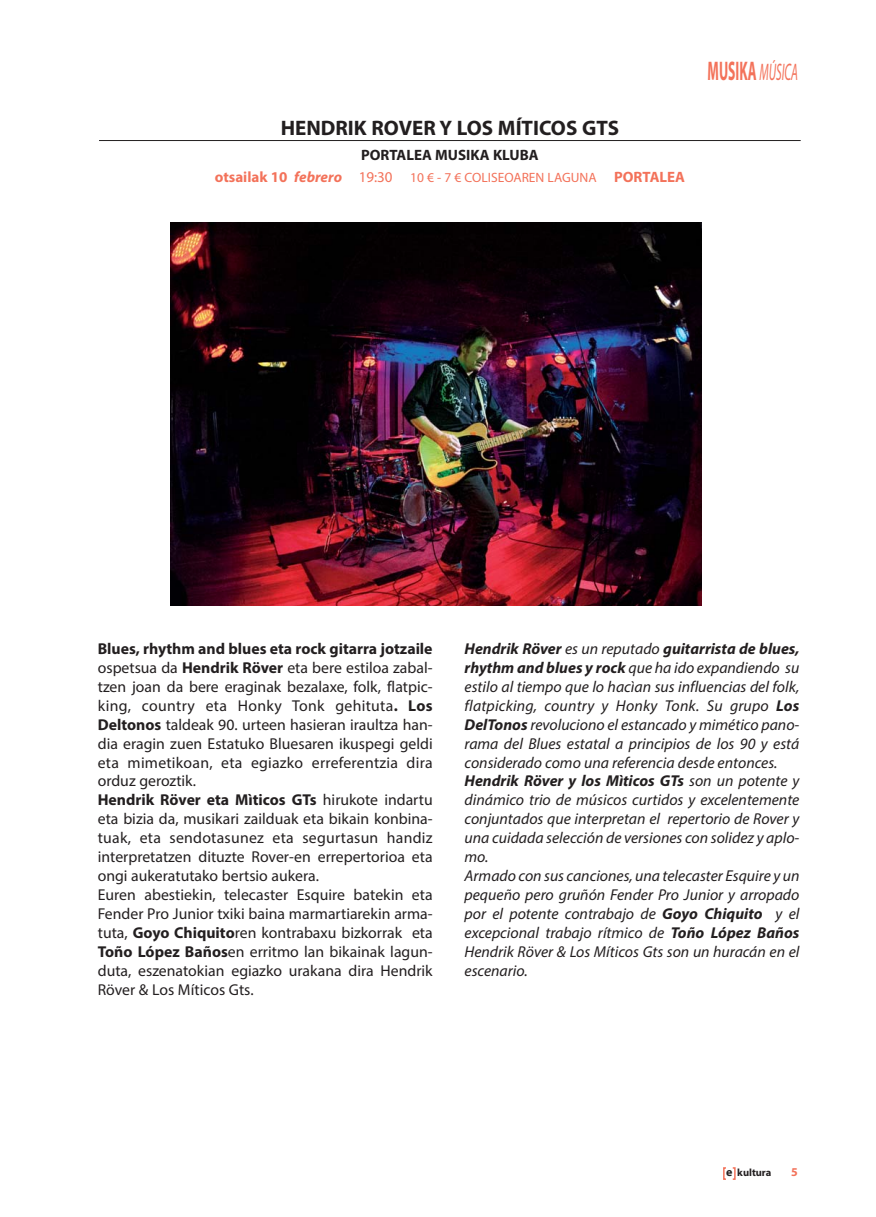
<style>
.page{position:relative;width:876px;height:1217px;background:#fff}
.page>*{position:absolute;margin:0;border:0;box-sizing:border-box;transform-origin:0 0}
.t1{font:700 27px "Myriad Pro";color:#f3725a;scale:.5 1}
.t2{font:700 21px "Myriad Pro";color:#231f20}
.t3{font:15.75px/18.9px "Myriad Pro";color:#231f20}
.t4{font:italic 15.75px/18.9px "Myriad Pro";color:#231f20}
.t5{font:700 15px "Myriad Pro";color:#231f20}
.t6{font:13.5px "Myriad Pro";color:#f3725a}
.t7{font:700 12px "Myriad Pro";color:#f3725a}
.t8{font:700 10.5px "Myriad Pro";color:#231f20}
.s1{font-weight:700;font-size:15px}
.s2{font-weight:700;font-style:italic;font-size:15px}
.s3{font-size:15px}
.s4{font-weight:400;font-style:italic;font-size:24px}
.s5{font-weight:700}
.s6{font-size:12px}
</style>
<div class="page">
<div style="left:723px;top:1166px;width:4px;height:13px;border:2px solid #f3725a"></div>
<div style="left:732px;top:1166px;width:4px;height:13px;border:2px solid #f3725a"></div>
<hr style="left:99px;top:140px;width:702px;height:1px;background:#231f20">
<img style="left:170px;top:222px;width:531px;height:383px">
<h2 class="t2" style="left:281px;top:120px;width:340px">HENDRIK ROVER Y LOS MÍTICOS GTS</h2>
<p class="t5" style="left:361px;top:149px;width:179px">PORTALEA MUSIKA KLUBA</p>
<p class="t6" style="left:215px;top:172px;width:472px"><span class="s1">otsailak 10</span> <span class="s2">febrero</span> <span class="s3">19:30</span> 10 € - 7 € COLISEOAREN LAGUNA <span class="s1">PORTALEA</span></p>
<h1 class="t1" style="left:708px;top:60px;width:182px">MUSIKA <span class="s4">MÚSICA</span></h1>
<p class="t3" style="left:98px;top:640px;width:336px"><span class="s5">Blues, rhythm and blues eta rock gitarra jotzaile </span>ospetsua da <span class="s5">Hendrik Röver</span> eta bere estiloa zabal&shy;tzen joan da bere eraginak bezalaxe, folk, flatpic&shy;king, country eta Honky Tonk gehituta<span class="s5">. Los Deltonos</span> taldeak 90. urteen hasieran iraultza han&shy;dia eragin zuen Estatuko Bluesaren ikuspegi geldi eta mimetikoan, eta egiazko erreferentzia dira orduz geroztik.<br><span class="s5">Hendrik Röver eta Mìticos GTs</span> hirukote indartu eta bizia da, musikari zailduak eta bikain konbina&shy;tuak, eta sendotasunez eta segurtasun handiz interpretatzen dituzte Rover-en errepertorioa eta ongi aukeratutako bertsio aukera.<br>Euren abestiekin, telecaster Esquire batekin eta Fender Pro Junior txiki baina marmartiarekin arma&shy;tuta, <span class="s5">Goyo Chiquito</span>ren kontrabaxu bizkorrak eta <span class="s5">Toño López Baños</span>en erritmo lan bikainak lagun&shy;duta, eszenatokian egiazko urakana dira Hendrik Röver &amp; Los Míticos Gts.</p>
<p class="t4" style="left:465px;top:640px;width:336px"><span class="s5">Hendrik Röver</span> es un reputado <span class="s5">guitarrista de blues, rhythm and blues y rock</span> que ha ido expandiendo su estilo al tiempo que lo hacìan sus influencias del folk, flatpicking, country y Honky Tonk. Su grupo <span class="s5">Los DelTonos</span> revoluciono el estancado y mimético pano&shy;rama del Blues estatal a principios de los 90 y está considerado como una referencia desde entonces.<br><span class="s5">Hendrik Röver y los Mìticos GTs</span> son un potente y dinámico trio de músicos curtidos y excelentemente conjuntados que interpretan el repertorio de Rover y una cuidada selección de versiones con solidez y aplo&shy;mo.<br>Armado con sus canciones, una telecaster Esquire y un pequeño pero gruñón Fender Pro Junior y arropado por el potente contrabajo de <span class="s5">Goyo Chiquito</span> y el excepcional trabajo rítmico de <span class="s5">Toño López Baños </span>Hendrik Röver &amp; Los Míticos Gts son un huracán en el escenario.</p>
<p class="t8" style="left:726px;top:1168px;width:47px"><span class="s6">e</span> kultura</p>
<p class="t7" style="left:791px;top:1167px;width:8px">5</p>
</div>
